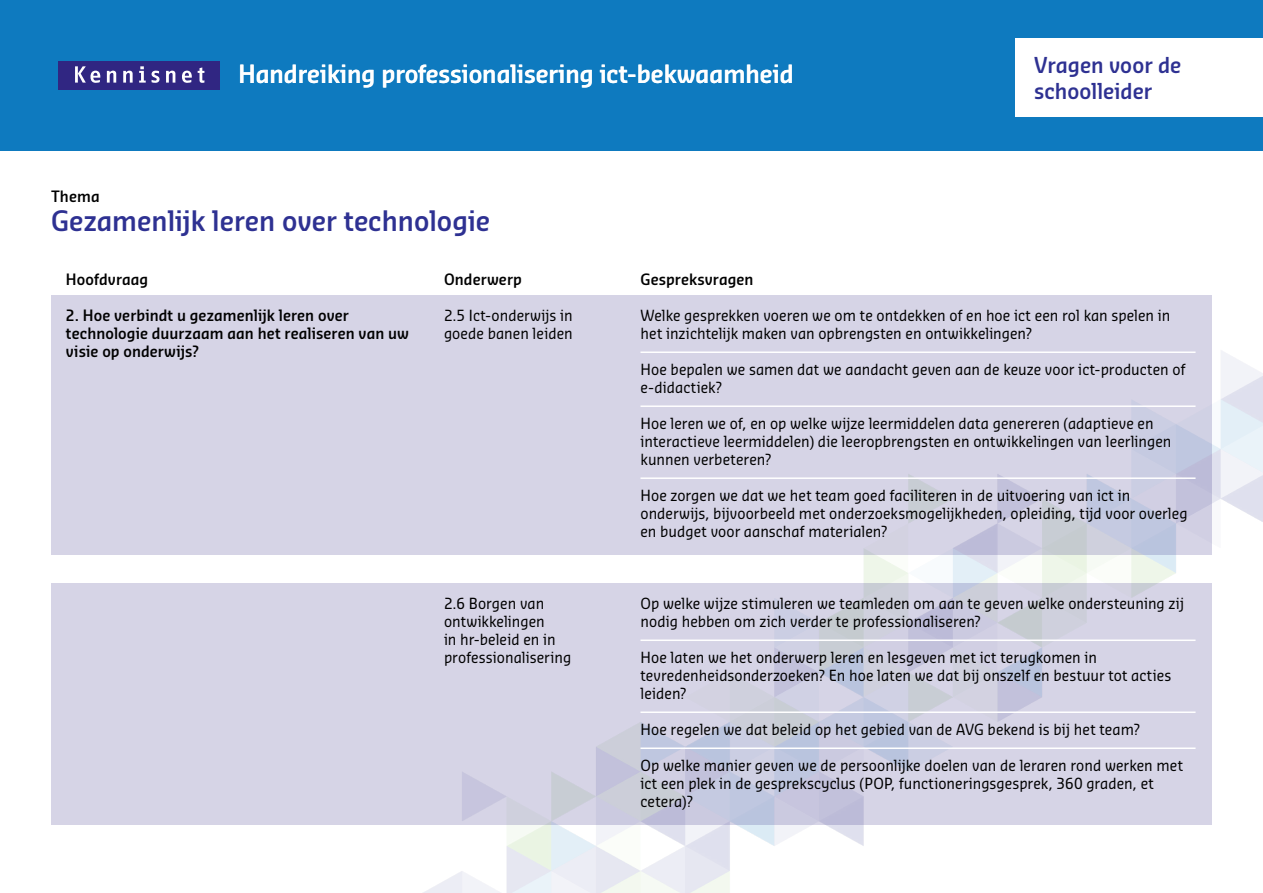
<style>
.page{position:relative;width:1263px;height:893px;background:#fff}
.page>*{position:absolute;margin:0;border:0;box-sizing:border-box;transform-origin:0 0}
.Thema_Titels{font:600 27px "Sansa Sm Con Pro";color:#2e3192}
.Kennisnet_-_Pagina_T{font:600 24px "Sansa Sm Con Pro";color:#fff}
.Onderwerp{font:600 21px/25.5px "Sansa Sm Con Pro";color:#2e3192}
.TEKST_NIEUW{font:15px/18px "Sansa Sm Con Pro";letter-spacing:.005em;color:#000}
.TEKST_VET{font:600 15px/18px "Sansa Sm Con Pro";letter-spacing:.005em;color:#000}
.Tabel_Titels{font:600 15px "Sansa Sm Con Pro";letter-spacing:.005em;color:#000}
</style>
<div class="page">
<img style="left:423px;top:351px;width:839px;height:542px">
<div style="left:0;top:0;width:1263px;height:151px;background:#0e7abf"></div>
<div style="left:58px;top:61px;width:162px;height:28px;background:#302682"></div>
<svg style="left:75px;top:66px;width:25px;height:17px"></svg>
<svg style="left:107px;top:71px;width:9px;height:12px"></svg>
<svg style="left:123px;top:71px;width:10px;height:12px"></svg>
<svg style="left:139px;top:66px;width:7px;height:17px"></svg>
<svg style="left:152px;top:71px;width:8px;height:12px"></svg>
<svg style="left:166px;top:71px;width:9px;height:12px"></svg>
<svg style="left:182px;top:71px;width:10px;height:12px"></svg>
<svg style="left:198px;top:67px;width:6px;height:16px"></svg>
<div style="left:1015px;top:38px;width:248px;height:79px;background:#fff"></div>
<div style="left:51px;top:295px;width:1161px;height:260px;background:#d6d4e6"></div>
<hr style="left:640px;top:351px;width:555px;height:2px;background:#fff">
<hr style="left:640px;top:405px;width:555px;height:2px;background:#fff">
<hr style="left:640px;top:477px;width:555px;height:2px;background:#fff">
<svg style="left:51px;top:583px;width:1161px;height:242px;background:#d2d1e3"></svg>
<hr style="left:640px;top:639px;width:555px;height:2px;background:#fff">
<hr style="left:640px;top:711px;width:555px;height:2px;background:#fff">
<hr style="left:640px;top:747px;width:555px;height:2px;background:#fff">
<h1 class="Kennisnet_-_Pagina_T" style="left:238px;top:58px;width:557px">Handreiking professionalisering ict-bekwaamheid</h1>
<h2 class="Onderwerp" style="left:1034px;top:52px;width:149px">Vragen voor de schoolleider</h2>
<h3 class="Tabel_Titels" style="left:51px;top:186px;width:50px">Thema</h3>
<h4 class="Thema_Titels" style="left:51px;top:202px;width:441px">Gezamenlijk leren over technologie</h4>
<h3 class="Tabel_Titels" style="left:66px;top:269px;width:84px">Hoofdvraag</h3>
<h5 class="TEKST_VET" style="left:66px;top:306px;width:345px">2. Hoe verbindt u gezamenlijk leren over technologie duurzaam aan het realiseren van uw visie op onderwijs?</h5>
<h3 class="Tabel_Titels" style="left:444px;top:269px;width:79px">Onderwerp</h3>
<h3 class="Tabel_Titels" style="left:640px;top:269px;width:115px">Gespreksvragen</h3>
<p class="TEKST_NIEUW" style="left:444px;top:306px;width:130px">2.5 Ict-onderwijs in goede banen leiden</p>
<p class="TEKST_NIEUW" style="left:640px;top:306px;width:531px">Welke gesprekken voeren we om te ontdekken of en hoe ict een rol kan spelen in het inzichtelijk maken van opbrengsten en ontwikkelingen?</p>
<p class="TEKST_NIEUW" style="left:640px;top:360px;width:546px">Hoe bepalen we samen dat we aandacht geven aan de keuze voor ict-producten of e-didactiek?</p>
<p class="TEKST_NIEUW" style="left:640px;top:414px;width:532px">Hoe leren we of, en op welke wijze leermiddelen data genereren (adaptieve en interactieve leermiddelen) die leeropbrengsten en ontwikkelingen van leerlingen kunnen verbeteren?</p>
<p class="TEKST_NIEUW" style="left:640px;top:486px;width:549px">Hoe zorgen we dat we het team goed faciliteren in de uitvoering van ict in onderwijs, bijvoorbeeld met onderzoeksmogelijkheden, opleiding, tijd voor overleg en budget voor aanschaf materialen?</p>
<p class="TEKST_NIEUW" style="left:444px;top:594px;width:129px">2.6 Borgen van ontwikkelingen<br>in hr-beleid en in professionalisering</p>
<p class="TEKST_NIEUW" style="left:640px;top:594px;width:545px">Op welke wijze stimuleren we teamleden om aan te geven welke ondersteuning zij nodig hebben om zich verder te professionaliseren?</p>
<p class="TEKST_NIEUW" style="left:640px;top:648px;width:532px">Hoe laten we het onderwerp leren en lesgeven met ict terugkomen in tevredenheidsonderzoeken? En hoe laten we dat bij onszelf en bestuur tot acties leiden?</p>
<p class="TEKST_NIEUW" style="left:640px;top:720px;width:501px">Hoe regelen we dat beleid op het gebied van de AVG bekend is bij het team?</p>
<p class="TEKST_NIEUW" style="left:640px;top:756px;width:544px">Op welke manier geven we de persoonlijke doelen van de leraren rond werken met ict een plek in de gesprekscyclus (POP, functioneringsgesprek, 360 graden, et cetera)?</p>
</div>
